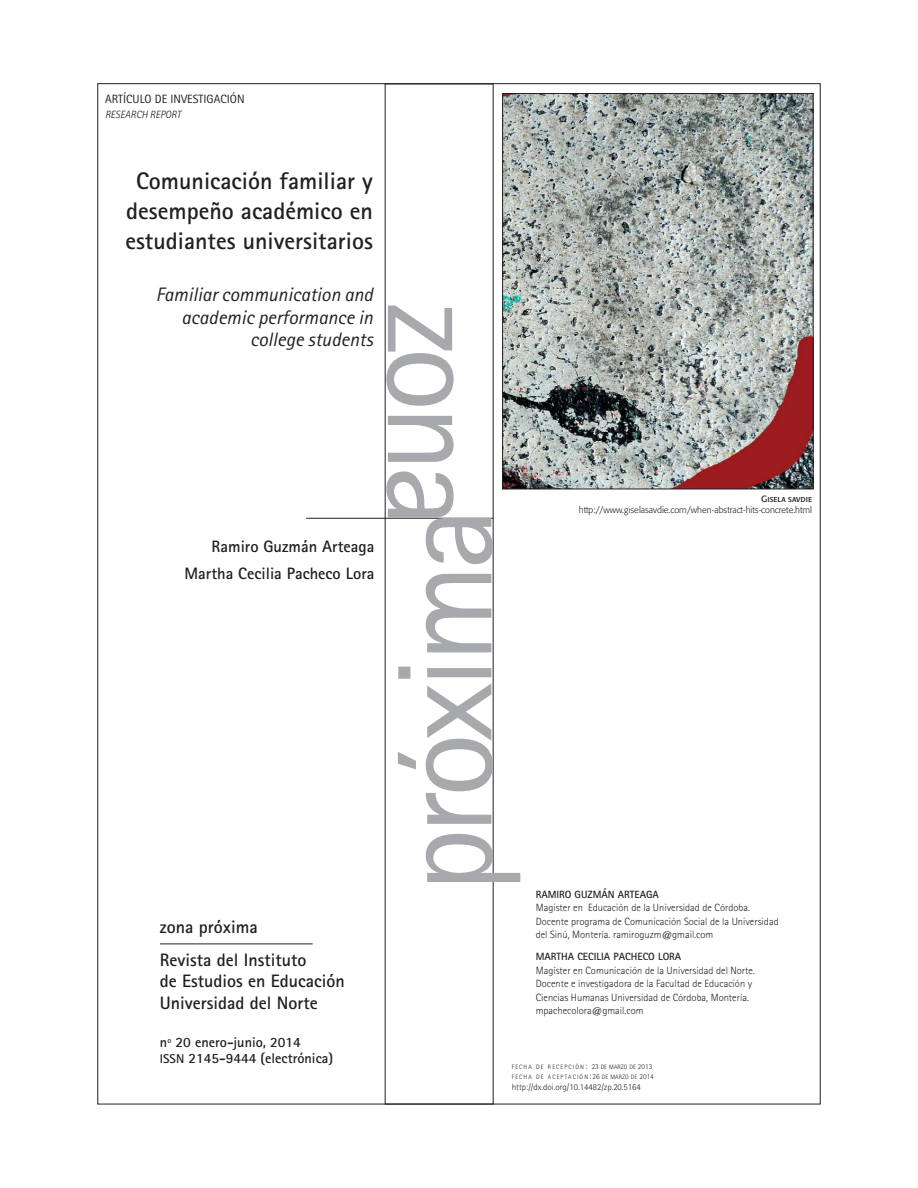
<style>
.page{position:relative;width:918px;height:1188px;background:#fff}
.page>*{position:absolute;margin:0;border:0;box-sizing:border-box;transform-origin:0 0}
.t1{font:135px "AT Rotis Sans Serif";letter-spacing:-.05em;color:#a8a9ad}
.Titulo_de_cap{font:700 24px/30px "AT Rotis Sans Serif";color:#231f20;text-align:center}
.Titulo_de_Cap_en_Ing{font:italic 19.5px/22.5px "AT Rotis Sans Serif";color:#231f20;text-align:right}
.Pie_pág__cap{font:700 18px "AT Rotis Sans Serif";color:#231f20}
.Autores{font:700 16.5px "AT Rotis Sans Serif";color:#231f20}
.Pie_pág__cap__issn{font:700 14.25px "AT Rotis Sans Serif";color:#231f20}
.Clase_art__español{font:12px "AT Rotis Sans Serif";color:#231f20}
.Datos_autor{font:300 10.5px/13.5px "AT Rotis Sans Serif";color:#231f20}
.Autor{font:700 10.5px "AT Rotis Sans Serif";color:#231f20}
.Clase_art__inglés{font:italic 300 10.5px "AT Rotis Sans Serif";color:#231f20}
.Pie_de_Ilustracion{font:300 9px "Formata";color:#231f20}
.Fecha_recep__tít{font:300 9px "AT Rotis Sans Serif";color:#231f20}
.Pie_de_Ilustracion-2{font:9px "Formata Regular SC";color:#231f20}
.Fecha_recep__tít-2{font:300 6.3px "AT Rotis Sans Serif";letter-spacing:.17em;color:#231f20}
.s1{font-size:12.75px}
.s2{font-size:9px}
.s3{font-size:7.5px}
</style>
<div class="page">
<hr style="left:306px;top:518px;width:187px;height:1px;background:#231f20">
<hr style="left:160px;top:944px;width:153px;height:1px;background:#231f20">
<img style="left:504px;top:95px;width:307px;height:392px">
<div style="left:502px;top:93px;width:311px;height:396px;border:1px solid #231f20"></div>
<p class="Clase_art__español" style="left:105px;top:92px;width:141px">ARTÍCULO DE INVESTIGACIÓN</p>
<p class="Clase_art__inglés" style="left:105px;top:108px;width:77px">RESEARCH REPORT</p>
<p class="Titulo_de_cap" style="left:125px;top:165px;width:249px">Comunicación familiar y desempeño académico en estudiantes universitarios</p>
<p class="Titulo_de_Cap_en_Ing" style="left:156px;top:284px;width:219px">Familiar communication and academic performance in</p>
<p class="Titulo_de_Cap_en_Ing" style="left:250px;top:329px;width:124px">college students</p>
<p class="Autores" style="left:212px;top:536px;width:164px">Ramiro Guzmán Arteaga</p>
<p class="Autores" style="left:184px;top:563px;width:192px">Martha Cecilia Pacheco Lora</p>
<p class="Pie_pág__cap" style="left:160px;top:916px;width:99px">zona próxima</p>
<p class="Pie_pág__cap" style="left:160px;top:948px;width:148px">Revista del Instituto</p>
<p class="Pie_pág__cap" style="left:160px;top:970px;width:186px">de Estudios en Educación</p>
<p class="Pie_pág__cap" style="left:160px;top:991px;width:159px">Universidad del Norte</p>
<p class="Pie_pág__cap__issn" style="left:160px;top:1033px;width:142px">nº 20 enero-junio, 2014</p>
<p class="Pie_pág__cap__issn" style="left:160px;top:1050px;width:175px"><span class="s1">ISSN</span> 2145-9444 (electrónica)</p>
<p class="t1" style="left:513px;top:301px;width:228px;rotate:90deg">zona</p>
<p class="t1" style="left:366px;top:893px;width:387px;rotate:-90deg">próxima</p>
<p class="Pie_de_Ilustracion-2" style="left:761px;top:494px;width:52px">Gisela savdie</p>
<p class="Pie_de_Ilustracion" style="left:579px;top:505px;width:235px">http://www.giselasavdie.com/when-abstract-hits-concrete.html</p>
<p class="Autor" style="left:536px;top:888px;width:125px">RAMIRO GUZMÁN ARTEAGA</p>
<p class="Datos_autor" style="left:536px;top:901px;width:216px">Magister en Educación de la Universidad de Córdoba.</p>
<p class="Datos_autor" style="left:536px;top:915px;width:244px">Docente programa de Comunicación Social de la Universidad del Sinú, Montería. ramiroguzm@gmail.com</p>
<p class="Autor" style="left:536px;top:950px;width:147px">MARTHA CECILIA PACHECO LORA</p>
<p class="Datos_autor" style="left:536px;top:964px;width:221px">Magíster en Comunicación de la Universidad del Norte.</p>
<p class="Datos_autor" style="left:536px;top:977px;width:218px">Docente e investigadora de la Facultad de Educación y<br>Ciencias Humanas Universidad de Córdoba, Montería. mpachecolora@gmail.com</p>
<p class="Fecha_recep__tít-2" style="left:512px;top:1063px;width:142px">FECHA DE RECEPCIÓN<span class="s2">:</span> <span class="s3">23</span> DE MARZO DE <span class="s3">2013</span></p>
<p class="Fecha_recep__tít-2" style="left:512px;top:1074px;width:144px">FECHA DE ACEPTACIÓN<span class="s2">:</span><span class="s3">26</span> DE MARZO DE <span class="s3">2014</span></p>
<p class="Fecha_recep__tít" style="left:512px;top:1082px;width:131px">http://dx.doi.org/10.14482/zp.20.5164</p>
</div>
